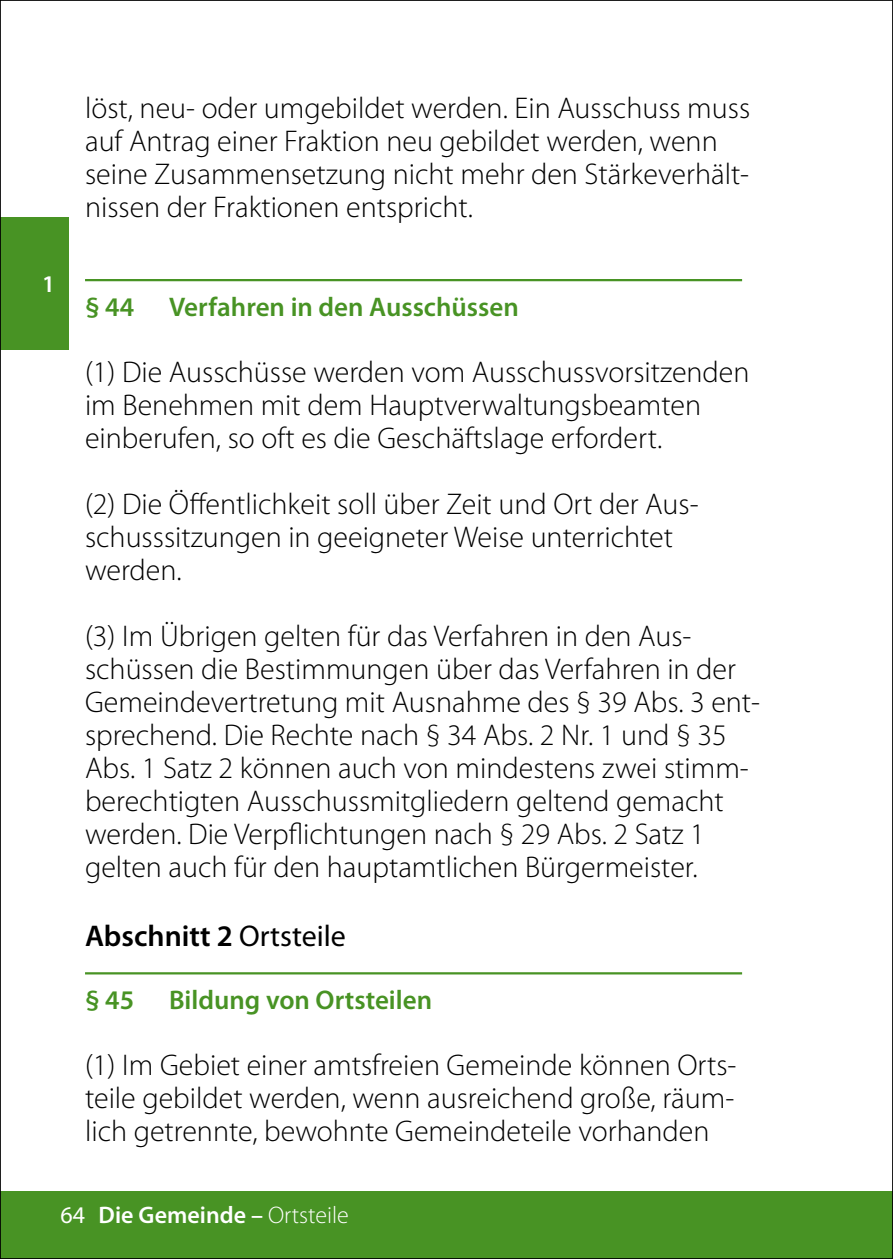
<style>
.page{position:relative;width:893px;height:1259px;background:#fff}
.page>*{position:absolute;margin:0;border:0;box-sizing:border-box;transform-origin:0 0}
.t1{font:300 30px/33px "Myriad Pro";color:#000}
.t2{font:600 30px "Myriad Pro";color:#000}
.t3{font:600 27px "Myriad Pro";color:#489324}
.t4{font:600 24px "Myriad Pro";color:#fff}
.s1{font-weight:400}
.s2{font-weight:300}
</style>
<div class="page">
<div style="left:0;top:1191px;width:893px;height:68px;background:#489324"></div>
<div style="left:0;top:217px;width:68px;height:132px;background:#489324"></div>
<hr style="left:85px;top:279px;width:657px;height:2px;background:#489324">
<hr style="left:85px;top:972px;width:657px;height:2px;background:#489324">
<p class="t4" style="left:42px;top:269px;width:14px">1</p>
<p class="t1" style="left:85px;top:91px;width:667px">löst, neu- oder umgebildet werden. Ein Ausschuss muss auf Antrag einer Fraktion neu gebildet werden, wenn seine Zusammensetzung nicht mehr den Stärkeverhält&shy;nissen der Fraktionen entspricht.</p>
<p class="t3" style="left:85px;top:290px;width:51px">§ 44</p>
<p class="t3" style="left:169px;top:290px;width:351px">Verfahren in den Ausschüssen</p>
<p class="t1" style="left:85px;top:355px;width:666px">(1) Die Ausschüsse werden vom Ausschussvorsitzenden im Benehmen mit dem Hauptverwaltungsbeamten einberufen, so oft es die Geschäftslage erfordert.</p>
<p class="t1" style="left:85px;top:487px;width:615px">(2) Die Öffentlichkeit soll über Zeit und Ort der Aus&shy;schusssitzungen in geeigneter Weise unterrichtet werden.</p>
<p class="t1" style="left:85px;top:619px;width:676px">(3) Im Übrigen gelten für das Verfahren in den Aus&shy;schüssen die Bestimmungen über das Verfahren in der Gemeindevertretung mit Ausnahme des § 39 Abs. 3 ent&shy;sprechend. Die Rechte nach § 34 Abs. 2 Nr. 1 und § 35<br>Abs. 1 Satz 2 können auch von mindestens zwei stimm&shy;berechtigten Ausschussmitgliedern geltend gemacht werden. Die Verpflichtungen nach § 29 Abs. 2 Satz 1 gelten auch für den hauptamtlichen Bürgermeister.</p>
<p class="t2" style="left:85px;top:917px;width:262px">Abschnitt 2 <span class="s1">Ortsteile</span></p>
<p class="t3" style="left:85px;top:983px;width:51px">§ 45</p>
<p class="t3" style="left:169px;top:983px;width:265px">Bildung von Ortsteilen</p>
<p class="t1" style="left:85px;top:1048px;width:653px;text-align:justify">(1) Im Gebiet einer amtsfreien Gemeinde können Orts&shy;teile gebildet werden, wenn ausreichend große, räum&shy;lich getrennte, bewohnte Gemeindeteile vorhanden</p>
<p class="t4" style="left:60px;top:1200px;width:290px"><span class="s1">64</span> Die Gemeinde – <span class="s2">Ortsteile</span></p>
</div>
